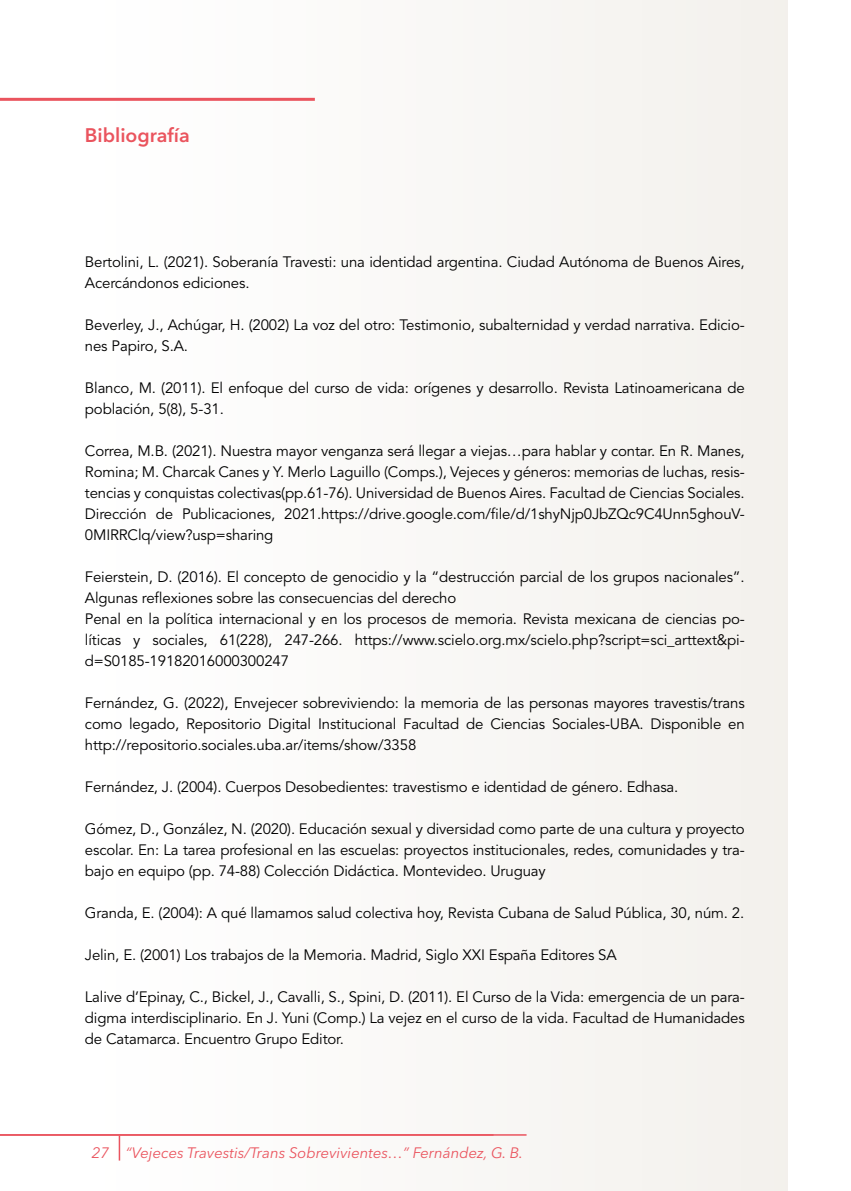
<style>
.page{position:relative;width:851px;height:1191px;background:#fff}
.page>*{position:absolute;margin:0;border:0;box-sizing:border-box;transform-origin:0 0}
.t1{font:600 19.5px "Avenir Next LT Pro";color:#ea545e}
.t2{font:15px/21px "Avenir LT Std";letter-spacing:-.01em;color:#000}
.t3{font:italic 15px "Avenir Next LT Pro";color:#ea545e}
</style>
<div class="page">
<div style="left:85px;top:0;width:702px;height:1191px;background:#f9f8f6"></div>
<svg style="left:119px;top:1135px;width:1px;height:25px"></svg>
<hr style="left:0;top:1134px;width:526px;height:1px;background:#ea545e">
<hr style="left:0;top:98px;width:315px;height:3px;background:#ea545e">
<h1 class="t1" style="left:85px;top:124px;width:106px">Bibliografía</h1>
<p class="t2" style="left:85px;top:251px;width:661px">Bertolini, L. (2021). Soberanía Travesti: una identidad argentina. Ciudad Autónoma de Buenos Aires,<br>Acercándonos ediciones.</p>
<p class="t2" style="left:85px;top:314px;width:661px">Beverley, J., Achúgar, H. (2002) La voz del otro: Testimonio, subalternidad y verdad narrativa. Edicio&shy;nes Papiro, S.A.</p>
<p class="t2" style="left:85px;top:377px;width:661px">Blanco, M. (2011). El enfoque del curso de vida: orígenes y desarrollo. Revista Latinoamericana de población, 5(8), 5-31.</p>
<p class="t2" style="left:85px;top:440px;width:661px;text-align:justify">Correa, M.B. (2021). Nuestra mayor venganza será llegar a viejas…para hablar y contar. En R. Manes, Romina; M. Charcak Canes y Y. Merlo Laguillo (Comps.), Vejeces y géneros: memorias de luchas, resis&shy;tencias y conquistas colectivas(pp.61-76). Universidad de Buenos Aires. Facultad de Ciencias Sociales.<br>Dirección de Publicaciones, 2021.https://drive.google.com/file/d/1shyNjp0JbZQc9C4Unn5ghouV-0MIRRClq/view?usp=sharing</p>
<p class="t2" style="left:85px;top:566px;width:661px">Feierstein, D. (2016). El concepto de genocidio y la “destrucción parcial de los grupos nacionales”.<br>Algunas reflexiones sobre las consecuencias del derecho<br>Penal en la política internacional y en los procesos de memoria. Revista mexicana de ciencias po&shy;líticas y sociales, 61(228), 247-266. https://www.scielo.org.mx/scielo.php?script=sci_arttext&amp;pi&shy;d=S0185-19182016000300247</p>
<p class="t2" style="left:85px;top:692px;width:661px;text-align:justify">Fernández, G. (2022), Envejecer sobreviviendo: la memoria de las personas mayores travestis/trans como legado, Repositorio Digital Institucional Facultad de Ciencias Sociales-UBA. Disponible en http://repositorio.sociales.uba.ar/items/show/3358</p>
<p class="t2" style="left:85px;top:776px;width:595px">Fernández, J. (2004). Cuerpos Desobedientes: travestismo e identidad de género. Edhasa.</p>
<p class="t2" style="left:85px;top:818px;width:661px;text-align:justify">Gómez, D., González, N. (2020). Educación sexual y diversidad como parte de una cultura y proyecto escolar. En: La tarea profesional en las escuelas: proyectos institucionales, redes, comunidades y tra&shy;bajo en equipo (pp. 74-88) Colección Didáctica. Montevideo. Uruguay</p>
<p class="t2" style="left:85px;top:902px;width:660px">Granda, E. (2004): A qué llamamos salud colectiva hoy, Revista Cubana de Salud Pública, 30, núm. 2.</p>
<p class="t2" style="left:85px;top:944px;width:533px">Jelin, E. (2001) Los trabajos de la Memoria. Madrid, Siglo XXI España Editores SA</p>
<p class="t2" style="left:85px;top:986px;width:661px;text-align:justify">Lalive d’Epinay, C., Bickel, J., Cavalli, S., Spini, D. (2011). El Curso de la Vida: emergencia de un para&shy;digma interdisciplinario. En J. Yuni (Comp.) La vejez en el curso de la vida. Facultad de Humanidades de Catamarca. Encuentro Grupo Editor.</p>
<p class="t3" style="left:92px;top:1144px;width:432px">27 “Vejeces Travestis/Trans Sobrevivientes…” Fernández, G. B.</p>
</div>
